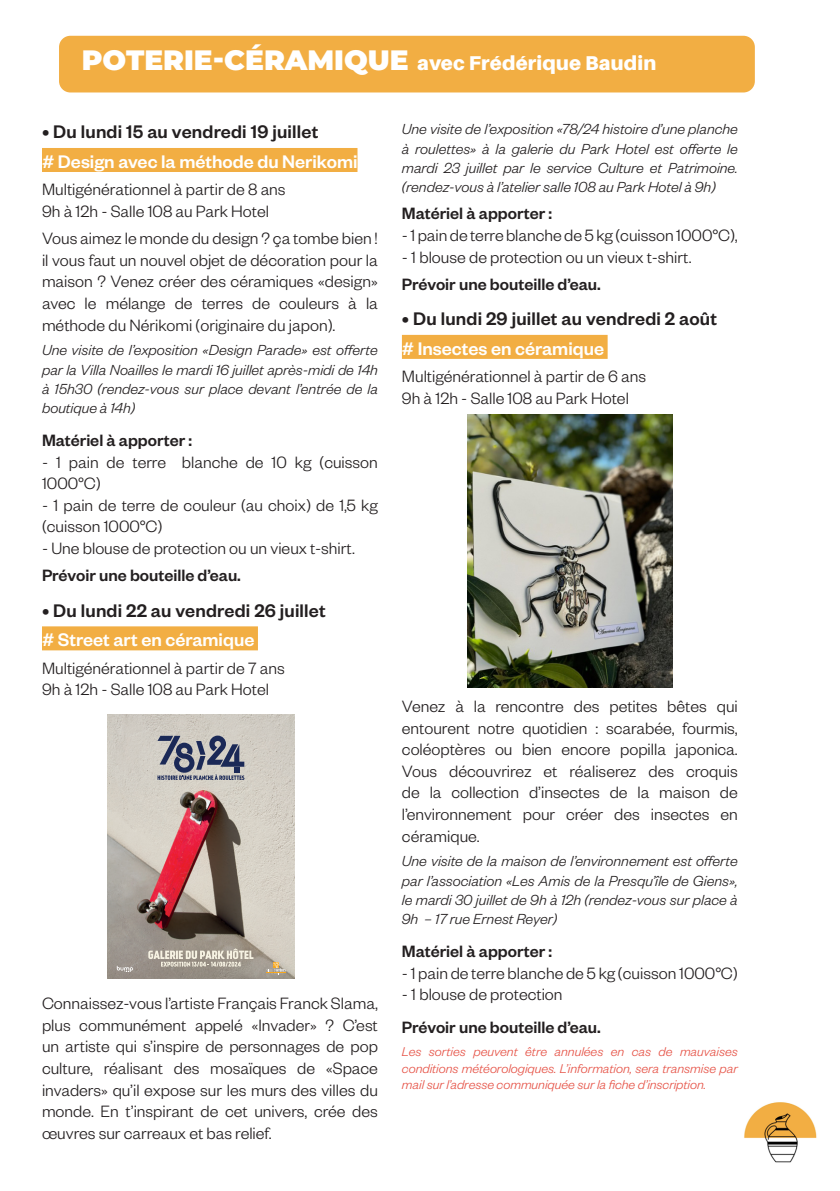
<style>
.page{position:relative;width:840px;height:1191px;background:#fff}
.page>*{position:absolute;margin:0;border:0;box-sizing:border-box;transform-origin:0 0}
.date{font:500 20px "Founders Grotesk";letter-spacing:.01em;color:#231f20}
.sujet_ateliers_BD{font:500 20px "Founders Grotesk";color:#fff}
.atelier{font:900 20px "Aileron";letter-spacing:.01em;color:#fff}
.texte{font:300 18px/21.6px "Founders Grotesk";color:#231f20;text-align:justify}
.texte-2{font:500 18px "Founders Grotesk";color:#231f20}
.texte-3{font:italic 300 16px/19.2px "Founders Grotesk";color:#231f20;text-align:justify}
.texte-4{font:italic 300 14px/16.8px "Founders Grotesk";color:#e65347;text-align:justify}
.s1{font-family:"Montserrat";font-size:28px}
</style>
<div class="page">
<div style="left:59px;top:36px;width:695px;height:56px;background:#f2ae43;border-radius:11px"></div>
<div style="left:42px;top:148px;width:315px;height:24px;background:#f2ae43"></div>
<div style="left:42px;top:626px;width:216px;height:24px;background:#f2ae43"></div>
<div style="left:401px;top:335px;width:206px;height:24px;background:#f2ae43"></div>
<img style="left:467px;top:414px;width:205px;height:273px">
<img style="left:744px;top:1102px;width:73px;height:60px">
<img style="left:108px;top:715px;width:186px;height:263px">
<svg style="left:117px;top:965px;width:16px;height:7px"></svg>
<svg style="left:266px;top:961px;width:19px;height:13px"></svg>
<svg style="left:157px;top:735px;width:87px;height:45px"></svg>
<svg style="left:148px;top:948px;width:105px;height:18px"></svg>
<p class="atelier" style="left:82px;top:51px;width:576px"><span class="s1">POTERIE-CÉRAMIQUE</span> avec Frédérique Baudin</p>
<p class="date" style="left:42px;top:119px;width:277px">• Du lundi 15 au vendredi 19 juillet</p>
<p class="sujet_ateliers_BD" style="left:42px;top:149px;width:317px"># Design avec la méthode du Nerikomi</p>
<p class="texte" style="left:42px;top:178px;width:245px">Multigénérationnel à partir de 8 ans</p>
<p class="texte" style="left:42px;top:199px;width:228px">9h à 12h - Salle 108 au Park Hotel</p>
<p class="texte" style="left:42px;top:227px;width:337px">Vous aimez le monde du design ? ça tombe bien ! il vous faut un nouvel objet de décoration pour la maison ? Venez créer des céramiques «design» avec le mélange de terres de couleurs à la méthode du Nérikomi (originaire du japon).</p>
<p class="texte-3" style="left:42px;top:340px;width:337px">Une visite de l’exposition «Design Parade» est offerte par la Villa Noailles le mardi 16 juillet après-midi de 14h à 15h30 (rendez-vous sur place devant l’entrée de la boutique à 14h)</p>
<p class="texte-2" style="left:42px;top:429px;width:152px">Matériel à apporter :</p>
<p class="texte" style="left:42px;top:450px;width:337px">- 1 pain de terre blanche de 10 kg (cuisson<br>1000°C)</p>
<p class="texte" style="left:42px;top:493px;width:337px">- 1 pain de terre de couleur (au choix) de 1,5 kg (cuisson 1000°C)</p>
<p class="texte" style="left:42px;top:536px;width:314px">- Une blouse de protection ou un vieux t-shirt.</p>
<p class="texte-2" style="left:42px;top:564px;width:200px">Prévoir une bouteille d’eau.</p>
<p class="date" style="left:42px;top:598px;width:285px">• Du lundi 22 au vendredi 26 juillet</p>
<p class="sujet_ateliers_BD" style="left:42px;top:627px;width:214px"># Street art en céramique</p>
<p class="texte" style="left:42px;top:656px;width:244px">Multigénérationnel à partir de 7 ans</p>
<p class="texte" style="left:42px;top:678px;width:228px">9h à 12h - Salle 108 au Park Hotel</p>
<p class="texte" style="left:42px;top:991px;width:337px">Connaissez-vous l’artiste Français Franck Slama, plus communément appelé «Invader» ? C’est un artiste qui s’inspire de personnages de pop culture, réalisant des mosaïques de «Space invaders» qu’il expose sur les murs des villes du monde. En t’inspirant de cet univers, crée des œuvres sur carreaux et bas relief.</p>
<p class="texte-3" style="left:401px;top:119px;width:337px">Une visite de l’exposition «78/24 histoire d’une planche à roulettes» à la galerie du Park Hotel est offerte le mardi 23 juillet par le service Culture et Patrimoine. (rendez-vous à l’atelier salle 108 au Park Hotel à 9h)</p>
<p class="texte-2" style="left:401px;top:202px;width:152px">Matériel à apporter :</p>
<p class="texte" style="left:401px;top:223px;width:337px">- 1 pain de terre blanche de 5 kg (cuisson 1000°C),</p>
<p class="texte" style="left:401px;top:245px;width:291px">- 1 blouse de protection ou un vieux t-shirt.</p>
<p class="texte-2" style="left:401px;top:273px;width:200px">Prévoir une bouteille d’eau.</p>
<p class="date" style="left:401px;top:306px;width:316px">• Du lundi 29 juillet au vendredi 2 août</p>
<p class="sujet_ateliers_BD" style="left:401px;top:336px;width:203px"># Insectes en céramique</p>
<p class="texte" style="left:401px;top:365px;width:245px">Multigénérationnel à partir de 6 ans</p>
<p class="texte" style="left:401px;top:386px;width:228px">9h à 12h - Salle 108 au Park Hotel</p>
<p class="texte" style="left:401px;top:694px;width:337px">Venez à la rencontre des petites bêtes qui entourent notre quotidien : scarabée, fourmis, coléoptères ou bien encore popilla japonica.<br>Vous découvrirez et réaliserez des croquis de la collection d’insectes de la maison de l’environnement pour créer des insectes en céramique.</p>
<p class="texte-3" style="left:401px;top:851px;width:337px">Une visite de la maison de l’environnement est offerte par l’association «Les Amis de la Presqu’île de Giens», le mardi 30 juillet de 9h à 12h (rendez-vous sur place à 9h – 17 rue Ernest Reyer)</p>
<p class="texte-2" style="left:401px;top:940px;width:152px">Matériel à apporter :</p>
<p class="texte" style="left:401px;top:961px;width:337px">- 1 pain de terre blanche de 5 kg (cuisson 1000°C)</p>
<p class="texte" style="left:401px;top:982px;width:162px">- 1 blouse de protection</p>
<p class="texte-2" style="left:401px;top:1016px;width:200px">Prévoir une bouteille d’eau.</p>
<p class="texte-4" style="left:401px;top:1042px;width:337px">Les sorties peuvent être annulées en cas de mauvaises conditions météorologiques. L’information, sera transmise par mail sur l’adresse communiquée sur la fiche d’inscription.</p>
</div>
